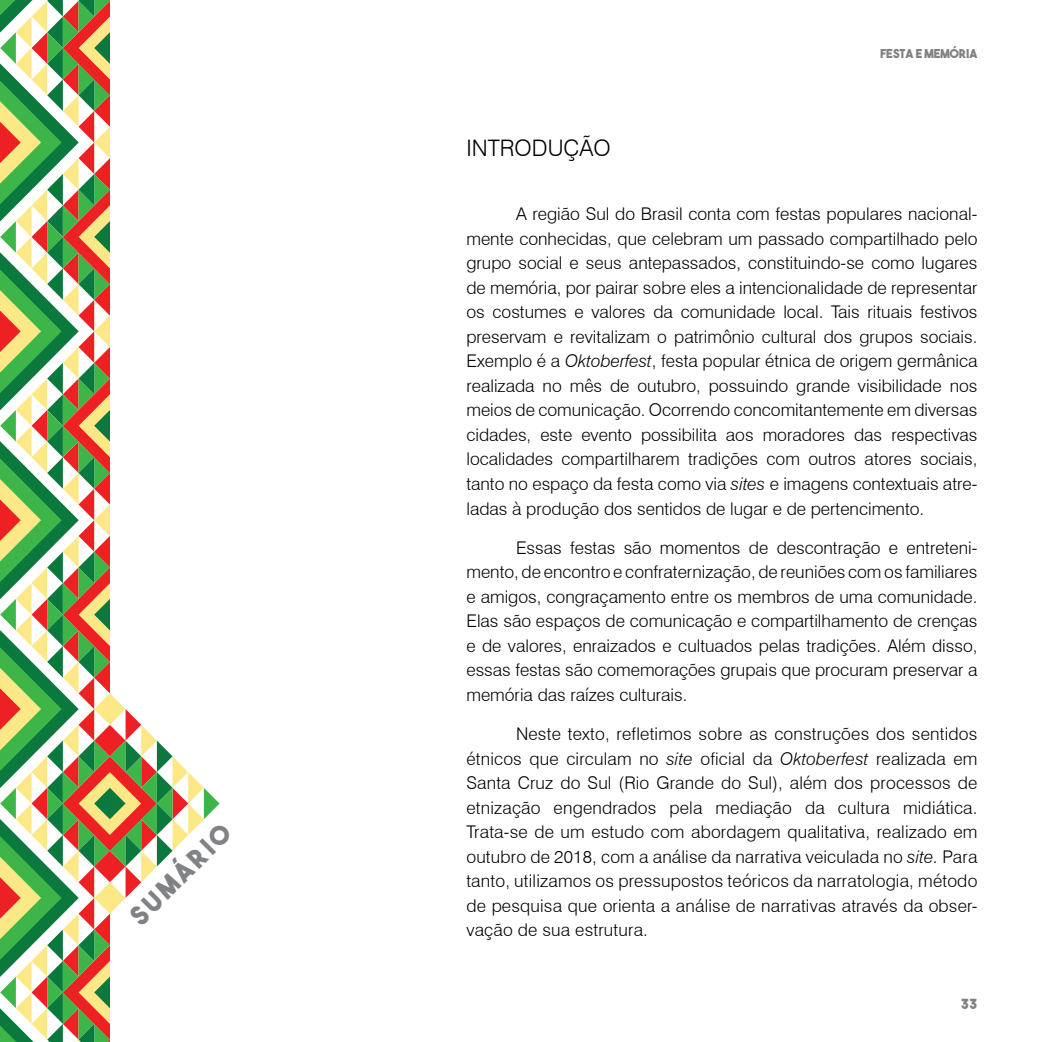
<style>
.page{position:relative;width:1042px;height:1042px;background:#fff}
.page>*{position:absolute;margin:0;border:0;box-sizing:border-box;transform-origin:0 0}
.t1{font:26.25px "The Bold Font";color:#808285}
.t2{font:300 22.75px "Swiss 721 BT";color:#000}
.t3{font:300 17.5px/24.5px "Swiss 721 BT";color:#000;text-align:justify}
.t4{font:14px "The Bold Font";color:#808285}
.t5{font:12.25px "The Bold Font";color:#808285}
.s1{font-style:italic}
</style>
<div class="page">
<svg style="left:0;top:0;width:220px;height:1042px"></svg>
<h1 class="t1" style="left:123px;top:908px;width:131px;rotate:-45deg">SUMÁRIO</h1>
<h2 class="t2" style="left:466px;top:134px;width:146px">INTRODUÇÃO</h2>
<p class="t5" style="left:880px;top:46px;width:99px">FESTA E MEMÓRIA</p>
<p class="t3" style="left:466px;top:202px;width:512px;text-indent:50px">A região Sul do Brasil conta com festas populares nacional&shy;mente conhecidas, que celebram um passado compartilhado pelo grupo social e seus antepassados, constituindo-se como lugares de memória, por pairar sobre eles a intencionalidade de representar os costumes e valores da comunidade local. Tais rituais festivos preservam e revitalizam o patrimônio cultural dos grupos sociais.<br>Exemplo é a <span class="s1">Oktoberfest</span>, festa popular étnica de origem germânica realizada no mês de outubro, possuindo grande visibilidade nos meios de comunicação. Ocorrendo concomitantemente em diversas cidades, este evento possibilita aos moradores das respectivas localidades compartilharem tradições com outros atores sociais, tanto no espaço da festa como via <span class="s1">sites</span> e imagens contextuais atre&shy;ladas à produção dos sentidos de lugar e de pertencimento.</p>
<p class="t3" style="left:466px;top:535px;width:512px;text-indent:50px">Essas festas são momentos de descontração e entreteni&shy;mento, de encontro e confraternização, de reuniões com os familiares e amigos, congraçamento entre os membros de uma comunidade.<br>Elas são espaços de comunicação e compartilhamento de crenças e de valores, enraizados e cultuados pelas tradições. Além disso, essas festas são comemorações grupais que procuram preservar a memória das raízes culturais.</p>
<p class="t3" style="left:466px;top:722px;width:512px;text-indent:50px">Neste texto, refletimos sobre as construções dos sentidos étnicos que circulam no <span class="s1">site</span> oficial da <span class="s1">Oktoberfest</span> realizada em Santa Cruz do Sul (Rio Grande do Sul), além dos processos de etnização engendrados pela mediação da cultura midiática.<br>Trata-se de um estudo com abordagem qualitativa, realizado em outubro de 2018, com a análise da narrativa veiculada no <span class="s1">site.</span> Para tanto, utilizamos os pressupostos teóricos da narratologia, método de pesquisa que orienta a análise de narrativas através da obser&shy;vação de sua estrutura.</p>
<p class="t4" style="left:961px;top:995px;width:18px">33</p>
</div>
